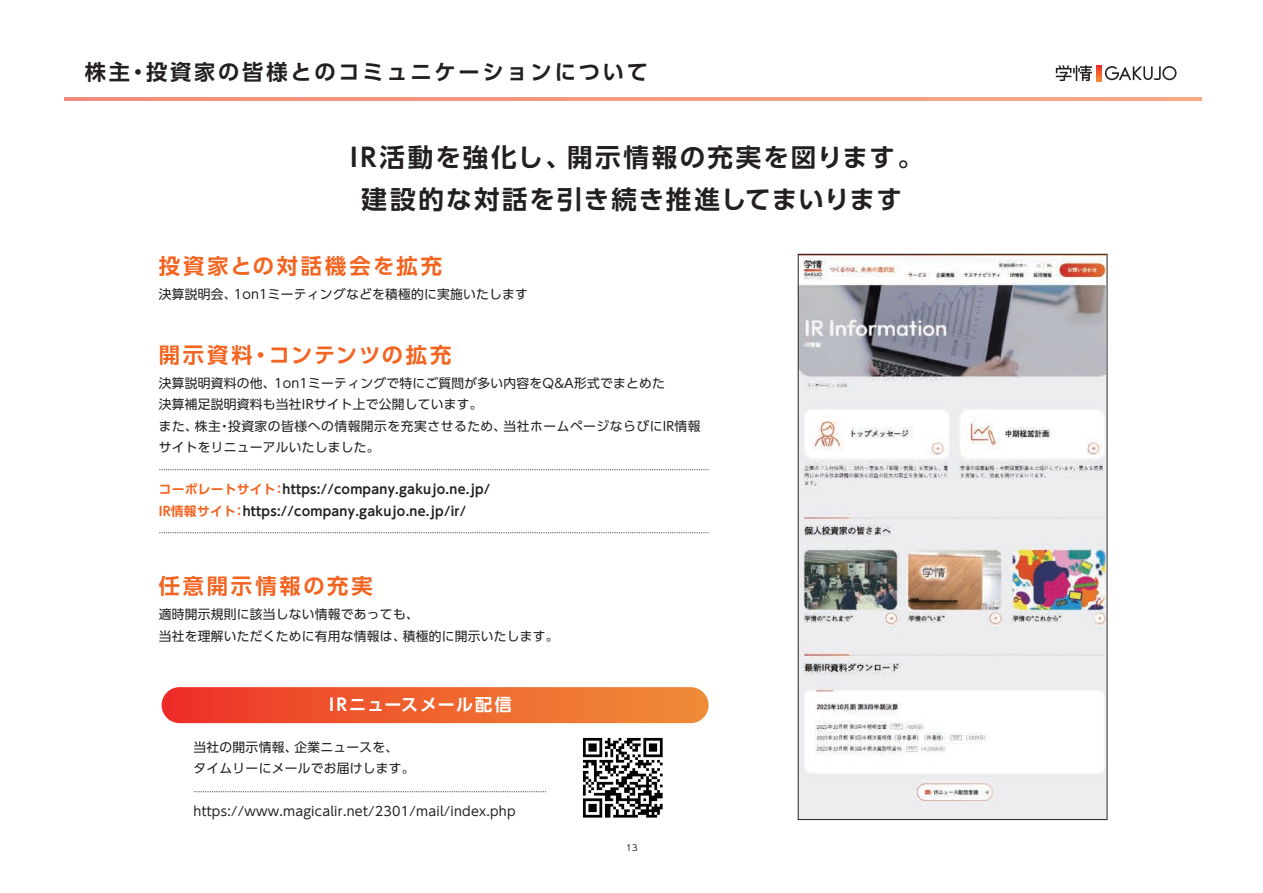
<style>
.page{position:relative;width:1263px;height:893px;background:#fff}
.page>*{position:absolute;margin:0;border:0;box-sizing:border-box;transform-origin:0 0}
.t1{font:700 25.5px/42.6px "UD Shin Go Pr 6 N De";letter-spacing:.08em;color:#231f20;text-align:center}
.t2{font:700 21.3px "UD Shin Go Pr 6 N De";letter-spacing:.13em;color:#231f20}
.t3{font:700 21.3px "UD Shin Go Pr 6 N De";letter-spacing:.135em;color:#f36421}
.t4{font:700 21.3px "UD Shin Go Pr 6 N De";letter-spacing:.11em;color:#f36421}
.t5{font:700 16.95px "UD Shin Go Pr 6 N De";letter-spacing:.09em;color:#fff}
.t6{font:12.75px/21.3px "UD Shin Go Pr 6 N";letter-spacing:.02em;color:#231f20}
.t7{font:700 12.75px/21.3px "UD Shin Go Pr 6 N De";letter-spacing:.02em;color:#231f20}
.t8{font:8.55px "UD Shin Go Pr 6 N";color:#231f20}
.s1{color:#f36421}
</style>
<div class="page">
<svg style="left:65px;top:98px;width:1136px;height:3px;background:#f59a81"></svg>
<div style="left:162px;top:687px;width:547px;height:36px;background:linear-gradient(to right,#ee3227,#ef9038);border-radius:18px"></div>
<svg style="left:1096px;top:65px;width:5px;height:16px"></svg>
<svg style="left:1105px;top:66px;width:71px;height:14px"></svg>
<svg style="left:1056px;top:65px;width:36px;height:16px"></svg>
<svg style="left:159px;top:469px;width:550px;height:1px"></svg>
<svg style="left:194px;top:791px;width:352px;height:1px"></svg>
<svg style="left:159px;top:532px;width:550px;height:1px"></svg>
<img style="left:800px;top:256px;width:305px;height:562px">
<svg style="left:583px;top:738px;width:80px;height:80px"></svg>
<h2 class="t2" style="left:85px;top:54px;width:565px">株主・投資家の皆様とのコミュニケーションについて</h2>
<h1 class="t1" style="left:350px;top:135px;width:574px">IR活動を強化し、開示情報の充実を図ります。建設的な対話を引き続き推進してまいります</h1>
<h2 class="t3" style="left:159px;top:248px;width:285px">投資家との対話機会を拡充</h2>
<p class="t6" style="left:159px;top:283px;width:371px">決算説明会、1on1ミーティングなどを積極的に実施いたします</p>
<h2 class="t4" style="left:159px;top:337px;width:294px">開示資料・コンテンツの拡充</h2>
<p class="t6" style="left:159px;top:372px;width:543px">決算説明資料の他、1on1ミーティングで特にご質問が多い内容をQ&amp;A形式でまとめた<br>決算補足説明資料も当社IRサイト上で公開しています。<br>また、株主・投資家の皆様への情報開示を充実させるため、当社ホームページならびにIR情報サイトをリニューアルいたしました。</p>
<p class="t7" style="left:159px;top:478px;width:333px"><span class="s1">コーポレートサイト：</span>https://company.gakujo.ne.jp/<br><span class="s1">IR情報サイト：</span>https://company.gakujo.ne.jp/ir/</p>
<h2 class="t3" style="left:159px;top:569px;width:215px">任意開示情報の充実</h2>
<p class="t6" style="left:159px;top:603px;width:401px">適時開示規則に該当しない情報であっても、<br>当社を理解いただくために有用な情報は、積極的に開示いたします。</p>
<h3 class="t5" style="left:329px;top:691px;width:184px">IRニュースメール配信</h3>
<p class="t6" style="left:194px;top:736px;width:222px">当社の開示情報、企業ニュースを、<br>タイムリーにメールでお届けします。</p>
<p class="t6" style="left:194px;top:800px;width:323px">https://www.magicalir.net/2301/mail/index.php</p>
<p class="t8" style="left:626px;top:841px;width:13px">13</p>
</div>
